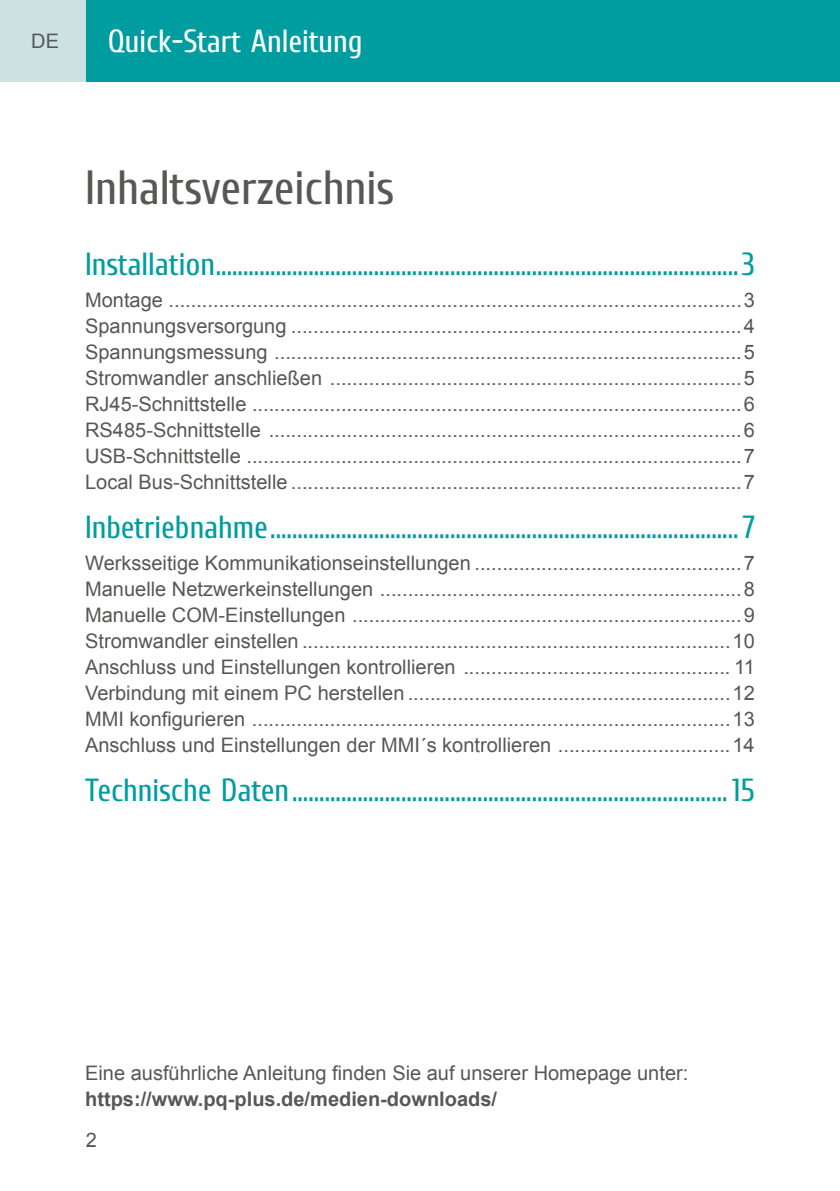
<style>
.page{position:relative;width:840px;height:1191px;background:#fff}
.page>*{position:absolute;margin:0;border:0;box-sizing:border-box;transform-origin:0 0}
.t1{font:48px "Cuprum";color:#575756}
.t2{font:32px "Cuprum";color:#009da0}
.t3{font:32px "Cuprum";color:#fff}
.t4{font:20px/26px "Arial";color:#575756;text-align:justify}
.t5{font:700 20px "Arial";color:#575756}
</style>
<div class="page">
<hr style="left:839px;top:0;width:1px;height:81px;background:#009da0">
<div style="left:0;top:0;width:839px;height:81px;background:#009da0"></div>
<div style="left:0;top:0;width:85px;height:81px;background:#cce1e2"></div>
<p class="t4" style="left:31px;top:28px;width:29px">DE</p>
<h2 class="t3" style="left:108px;top:22px;width:256px">Quick-Start Anleitung</h2>
<h1 class="t1" style="left:85px;top:159px;width:310px">Inhaltsverzeichnis</h1>
<h2 class="t2" style="left:85px;top:246px;width:670px">Installation................................................................................................3</h2>
<p class="t4" style="left:85px;top:287px;width:671px">Montage .......................................................................................................3<br>Spannungsversorgung .................................................................................4<br>Spannungsmessung ....................................................................................5<br>Stromwandler anschließen ..........................................................................5<br>RJ45-Schnittstelle ........................................................................................6<br>RS485-Schnittstelle .....................................................................................6<br>USB-Schnittstelle .........................................................................................7<br>Local Bus-Schnittstelle .................................................................................7</p>
<h2 class="t2" style="left:85px;top:508px;width:670px">Inbetriebnahme......................................................................................7</h2>
<p class="t4" style="left:85px;top:550px;width:671px">Werksseitige Kommunikationseinstellungen ................................................7<br>Manuelle Netzwerkeinstellungen .................................................................8<br>Manuelle COM-Einstellungen ......................................................................9<br>Stromwandler einstellen .............................................................................10<br>Anschluss und Einstellungen kontrollieren ................................................ 11<br>Verbindung mit einem PC herstellen ..........................................................12<br>MMI konfigurieren ......................................................................................13<br>Anschluss und Einstellungen der MMI´s kontrollieren ...............................14</p>
<h2 class="t2" style="left:85px;top:771px;width:670px">Technische Daten................................................................................ 15</h2>
<p class="t4" style="left:85px;top:1060px;width:604px">Eine ausführliche Anleitung finden Sie auf unserer Homepage unter:</p>
<p class="t5" style="left:85px;top:1085px;width:413px">https://www.pq-plus.de/medien-downloads/</p>
<p class="t4" style="left:86px;top:1127px;width:13px">2</p>
</div>
